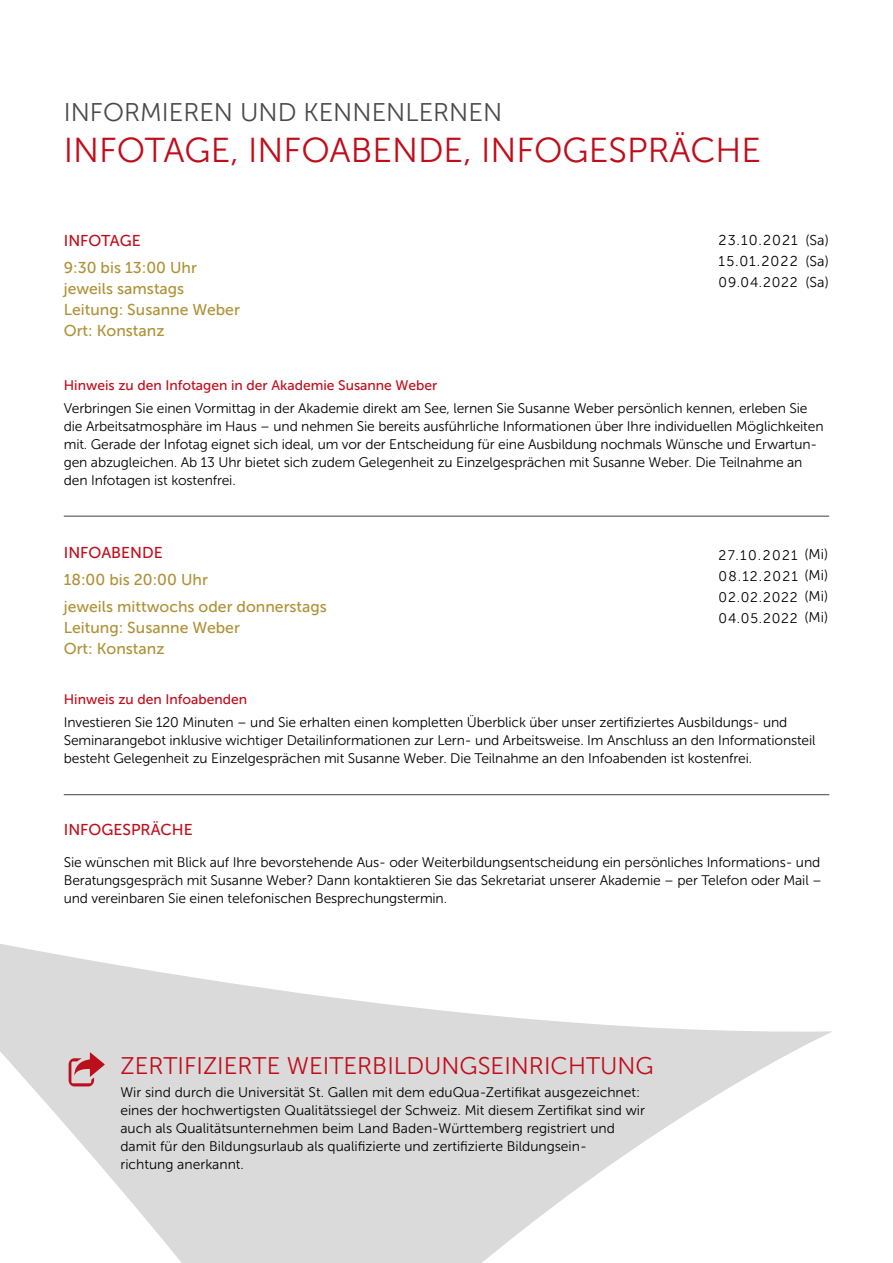
<style>
.page{position:relative;width:893px;height:1263px;background:#fff}
.page>*{position:absolute;margin:0;border:0;box-sizing:border-box;transform-origin:0 0}
.t1{font:34.5px "Museo Sans 300";color:#c10c1a}
.t2{font:25.5px "Museo Sans 300";color:#4a4a49}
.t3{font:24px "Museo Sans 300";color:#c10c1a}
.t4{font:15.75px/21px "Museo Sans 500";color:#af9136}
.t5{font:15.75px "Museo Sans 500";color:#c10c1a}
.t6{font:14.25px/21px "Museo Sans 300";letter-spacing:.075em;color:#000;text-align:justify}
.t7{font:13.8px/18px "Museo Sans 300";letter-spacing:-.01em;color:#000}
.t8{font:13.8px "Museo Sans 500";color:#c10c1a}
</style>
<div class="page">
<hr style="left:64px;top:516px;width:765px;height:1px;background:#4a4a49">
<hr style="left:64px;top:794px;width:765px;height:1px;background:#4a4a49">
<svg style="left:0;top:944px;width:832px;height:319px;fill:#dadada"></svg>
<svg style="left:69px;top:1052px;width:36px;height:34px"></svg>
<h2 class="t2" style="left:64px;top:99px;width:440px">INFORMIEREN UND KENNENLERNEN</h2>
<h1 class="t1" style="left:64px;top:131px;width:699px">INFOTAGE, INFOABENDE, INFOGESPRÄCHE</h1>
<p class="t5" style="left:64px;top:232px;width:78px">INFOTAGE</p>
<p class="t4" style="left:64px;top:257px;width:178px">9:30 bis 13:00 Uhr jeweils samstags<br>Leitung: Susanne Weber<br>Ort: Konstanz</p>
<p class="t6" style="left:719px;top:229px;width:81px">23.10.2021<br>15.01.2022</p>
<p class="t7" style="left:719px;top:273px;width:81px">09.04.2022</p>
<p class="t6" style="left:805px;top:229px;width:25px">(Sa) (Sa) (Sa)</p>
<p class="t8" style="left:64px;top:378px;width:375px">Hinweis zu den Infotagen in der Akademie Susanne Weber</p>
<p class="t7" style="left:64px;top:399px;width:761px">Verbringen Sie einen Vormittag in der Akademie direkt am See, lernen Sie Susanne Weber persönlich kennen, erleben Sie die Arbeitsatmosphäre im Haus – und nehmen Sie bereits ausführliche Informationen über Ihre individuellen Möglichkeiten mit. Gerade der Infotag eignet sich ideal, um vor der Entscheidung für eine Ausbildung nochmals Wünsche und Erwartun&shy;gen abzugleichen. Ab 13 Uhr bietet sich zudem Gelegenheit zu Einzelgesprächen mit Susanne Weber. Die Teilnahme an den Infotagen ist kostenfrei.</p>
<p class="t5" style="left:64px;top:544px;width:101px">INFOABENDE</p>
<p class="t4" style="left:64px;top:566px;width:265px;line-height:27px">18:00 bis 20:00 Uhr<br>jeweils mittwochs oder donnerstags</p>
<p class="t4" style="left:64px;top:617px;width:178px">Leitung: Susanne Weber<br>Ort: Konstanz</p>
<p class="t7" style="left:719px;top:544px;width:81px;line-height:21px;text-align:justify">27.10.2021<br>08.12.2021<br>02.02.2022<br>04.05.2022</p>
<p class="t6" style="left:804px;top:544px;width:25px">(Mi) (Mi) (Mi) (Mi)</p>
<p class="t8" style="left:64px;top:692px;width:185px">Hinweis zu den Infoabenden</p>
<p class="t7" style="left:64px;top:713px;width:753px">Investieren Sie 120 Minuten – und Sie erhalten einen kompletten Überblick über unser zertifiziertes Ausbildungs- und<br>Seminarangebot inklusive wichtiger Detailinformationen zur Lern- und Arbeitsweise. Im Anschluss an den Informationsteil besteht Gelegenheit zu Einzelgesprächen mit Susanne Weber. Die Teilnahme an den Infoabenden ist kostenfrei.</p>
<p class="t5" style="left:64px;top:821px;width:131px">INFOGESPRÄCHE</p>
<p class="t7" style="left:64px;top:853px;width:760px">Sie wünschen mit Blick auf Ihre bevorstehende Aus- oder Weiterbildungsentscheidung ein persönliches Informations- und<br>Beratungsgespräch mit Susanne Weber? Dann kontaktieren Sie das Sekretariat unserer Akademie – per Telefon oder Mail – und vereinbaren Sie einen telefonischen Besprechungstermin.</p>
<h3 class="t3" style="left:120px;top:1053px;width:535px">ZERTIFIZIERTE WEITERBILDUNGSEINRICHTUNG</h3>
<p class="t7" style="left:120px;top:1083px;width:526px">Wir sind durch die Universität St. Gallen mit dem eduQua-Zertifikat ausgezeichnet: eines der hochwertigsten Qualitätssiegel der Schweiz. Mit diesem Zertifikat sind wir auch als Qualitätsunternehmen beim Land Baden-Württemberg registriert und damit für den Bildungsurlaub als qualifizierte und zertifizierte Bildungsein-<br>richtung anerkannt.</p>
</div>
